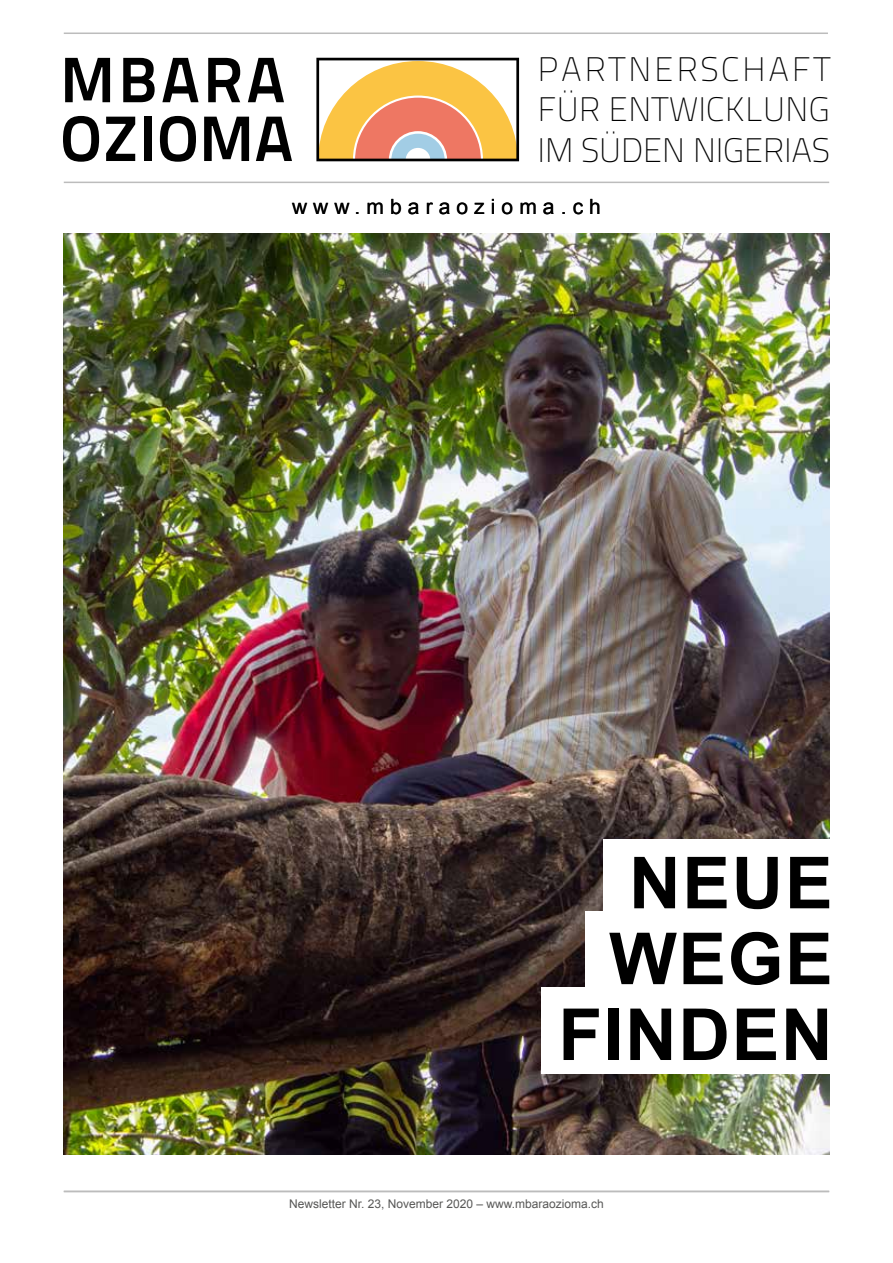
<style>
.page{position:relative;width:893px;height:1263px;background:#fff}
.page>*{position:absolute;margin:0;border:0;box-sizing:border-box;transform-origin:0 0}
.t1{font:700 71.85px/75.9px "Arial";letter-spacing:.02em;color:#000;text-align:right}
.t2{font:100 33.9px/40.8px "Titillium Text 22 L";color:#000;text-align:justify}
.t3{font:21px "Arial";letter-spacing:.29em;color:#000}
.t4{font:12px "Arial";color:#575756}
</style>
<div class="page">
<img style="left:64px;top:234px;width:765px;height:921px">
<hr style="left:64px;top:1191px;width:765px;height:1px;background:#bcbcbc">
<hr style="left:64px;top:182px;width:765px;height:1px;background:#bcbcbc">
<hr style="left:64px;top:33px;width:764px;height:1px;background:#bcbcbc">
<svg style="left:316px;top:58px;width:203px;height:103px"></svg>
<svg style="left:65px;top:58px;width:45px;height:44px"></svg>
<svg style="left:123px;top:58px;width:32px;height:44px"></svg>
<svg style="left:162px;top:58px;width:37px;height:44px"></svg>
<svg style="left:208px;top:58px;width:32px;height:44px"></svg>
<svg style="left:248px;top:58px;width:36px;height:44px"></svg>
<svg style="left:63px;top:116px;width:36px;height:46px"></svg>
<svg style="left:106px;top:117px;width:29px;height:44px"></svg>
<div style="left:144px;top:117px;width:8px;height:44px;background:#000"></div>
<svg style="left:160px;top:116px;width:36px;height:46px"></svg>
<svg style="left:204px;top:117px;width:45px;height:44px"></svg>
<svg style="left:256px;top:117px;width:36px;height:44px"></svg>
<div style="left:604px;top:839px;width:253px;height:86px;background:#fff"></div>
<div style="left:585px;top:911px;width:272px;height:86px;background:#fff"></div>
<div style="left:541px;top:987px;width:316px;height:87px;background:#fff"></div>
<h2 class="t2" style="left:538px;top:47px;width:295px">PARTNERSCHAFT FÜR ENTWICKLUNG IM SÜDEN NIGERIAS</h2>
<h3 class="t3" style="left:292px;top:193px;width:310px">www.mbaraozioma.ch</h3>
<h1 class="t1" style="left:558px;top:847px;width:276px">NEUE<br>WEGE<br>FINDEN</h1>
<p class="t4" style="left:289px;top:1196px;width:316px">Newsletter Nr. 23, November 2020 – www.mbaraozioma.ch</p>
</div>
